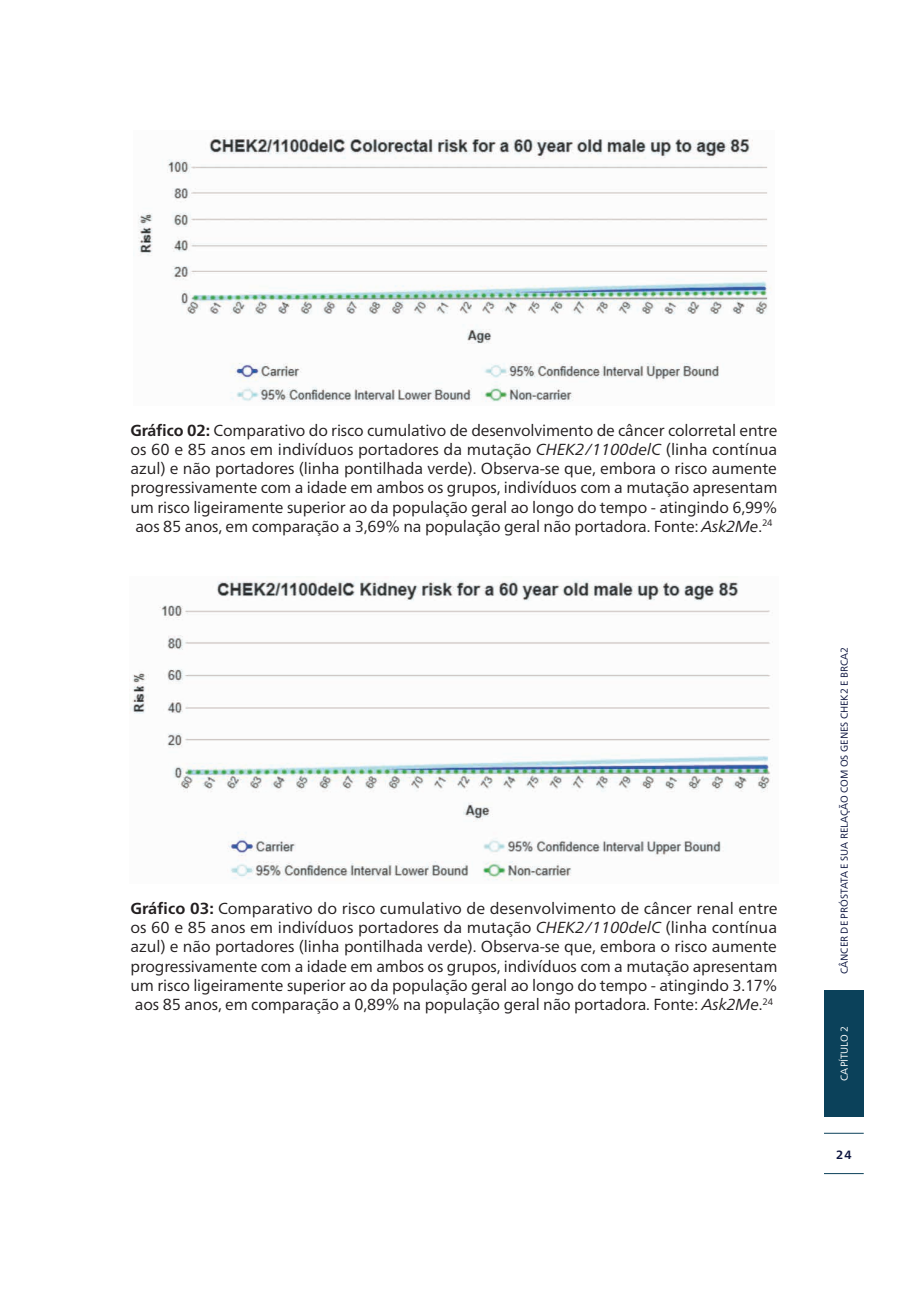
<style>
.page{position:relative;width:908px;height:1304px;background:#fff}
.page>*{position:absolute;margin:0;border:0;box-sizing:border-box;transform-origin:0 0}
.t1{font:16px/19.2px "Neue Frutiger World";letter-spacing:-.01em;color:#231f20;text-align:center}
.t2{font:700 12px "Neue Frutiger World";color:#0e1640}
.t3{font:10px "Neue Frutiger World";color:#0e1640}
.t4{font:10px "Neue Frutiger World";color:#fff}
.s1{font-weight:700}
.s2{font-style:italic}
</style>
<div class="page">
<hr style="left:823px;top:1173px;width:40px;height:1px;background:#0b415a">
<hr style="left:823px;top:1133px;width:40px;height:1px;background:#0b415a">
<div style="left:823px;top:990px;width:40px;height:127px;background:#0b415a"></div>
<img style="left:138px;top:135px;width:633px;height:267px">
<img style="left:130px;top:580px;width:641px;height:301px">
<p class="t1" style="left:130px;top:421px;width:648px"><span class="s1">Gráfico 02:</span> Comparativo do risco cumulativo de desenvolvimento de câncer colorretal entre os 60 e 85 anos em indivíduos portadores da mutação <span class="s2">CHEK2/1100delC</span> (linha contínua azul) e não portadores (linha pontilhada verde). Observa-se que, embora o risco aumente progressivamente com a idade em ambos os grupos, indivíduos com a mutação apresentam um risco ligeiramente superior ao da população geral ao longo do tempo - atingindo 6,99% aos 85 anos, em comparação a 3,69% na população geral não portadora. Fonte: <span class="s2">Ask2Me</span>.<sup>24</sup></p>
<p class="t1" style="left:130px;top:899px;width:648px;text-align:justify"><span class="s1">Gráfico 03:</span> Comparativo do risco cumulativo de desenvolvimento de câncer renal entre os 60 e 85 anos em indivíduos portadores da mutação <span class="s2">CHEK2/1100delC</span> (linha contínua azul) e não portadores (linha pontilhada verde). Observa-se que, embora o risco aumente progressivamente com a idade em ambos os grupos, indivíduos com a mutação apresentam um risco ligeiramente superior ao da população geral ao longo do tempo - atingindo 3.17% aos 85 anos, em comparação a 0,89% na população geral não portadora. Fonte: <span class="s2">Ask2Me</span>.<sup>24</sup></p>
<p class="t3" style="left:836px;top:974px;width:328px;rotate:-90deg">CÂNCER DE PRÓSTATA E SUA RELAÇÃO COM OS GENES CHEK2 E BRCA2</p>
<p class="t4" style="left:836px;top:1081px;width:56px;rotate:-90deg">CAPÍTULO 2</p>
<p class="t2" style="left:835px;top:1144px;width:17px">24</p>
</div>
